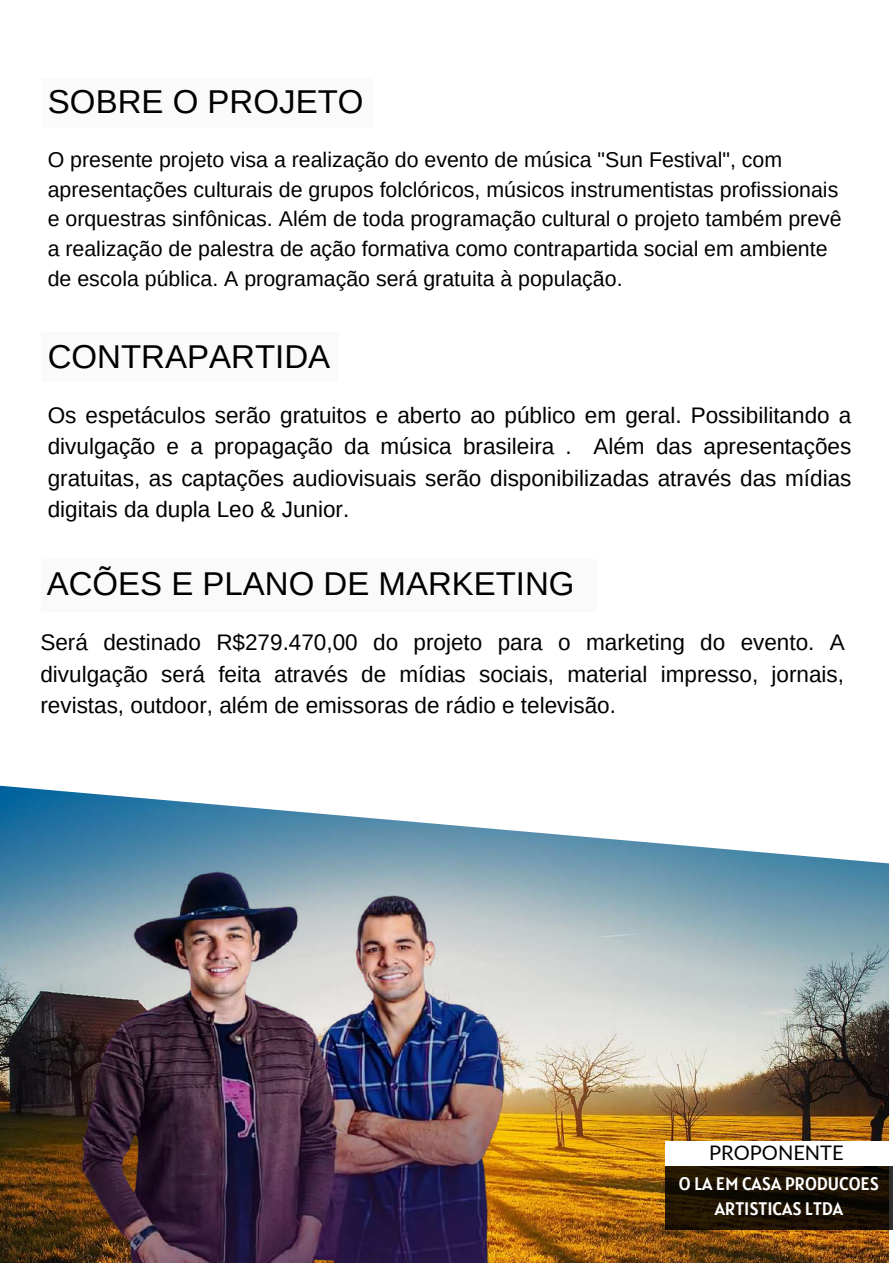
<style>
.page{position:relative;width:893px;height:1264px;background:#fff}
.page>*{position:absolute;margin:0;border:0;box-sizing:border-box;transform-origin:0 0}
.t1{font:33px "Arimo";color:#000}
.t2{font:22.5px/31.5px "Arimo";color:#000;text-align:justify}
.t3{font:21.3px/29.8px "Arimo";color:#000}
.t4{font:20.1px "Lato";color:#000}
.t5{font:18.15px/25.2px "Alatsi";color:#fff;text-align:center}
</style>
<div class="page">
<img style="left:0;top:785px;width:888px;height:477px">
<img style="left:45px;top:785px;width:542px;height:477px">
<svg style="left:665px;top:1165px;width:227px;height:64px;background:#1f1507"></svg>
<div style="left:665px;top:1141px;width:227px;height:24px;background:#fff"></div>
<div style="left:42px;top:333px;width:297px;height:49px;background:#fafafa"></div>
<div style="left:42px;top:78px;width:331px;height:49px;background:#fafafa"></div>
<div style="left:42px;top:559px;width:555px;height:52px;background:#fafafa"></div>
<h1 class="t1" style="left:48px;top:83px;width:317px">SOBRE O PROJETO</h1>
<p class="t3" style="left:48px;top:144px;width:795px">O presente projeto visa a realização do evento de música "Sun Festival", com apresentações culturais de grupos folclóricos, músicos instrumentistas profissionais e orquestras sinfônicas. Além de toda programação cultural o projeto também prevê a realização de palestra de ação formativa como contrapartida social em ambiente de escola pública. A programação será gratuita à população.</p>
<h1 class="t1" style="left:48px;top:338px;width:284px">CONTRAPARTIDA</h1>
<p class="t2" style="left:48px;top:399px;width:805px">Os espetáculos serão gratuitos e aberto ao público em geral. Possibilitando a divulgação e a propagação da música brasileira . Além das apresentações gratuitas, as captações audiovisuais serão disponibilizadas através das mídias digitais da dupla Leo &amp; Junior.</p>
<h1 class="t1" style="left:47px;top:565px;width:529px">ACÕES E PLANO DE MARKETING</h1>
<p class="t2" style="left:40px;top:626px;width:805px">Será destinado R$279.470,00 do projeto para o marketing do evento. A divulgação será feita através de mídias sociais, material impresso, jornais, revistas, outdoor, além de emissoras de rádio e televisão.</p>
<p class="t4" style="left:709px;top:1140px;width:136px">PROPONENTE</p>
<p class="t5" style="left:678px;top:1170px;width:201px">O LA EM CASA PRODUCOES<br>ARTISTICAS LTDA</p>
</div>
